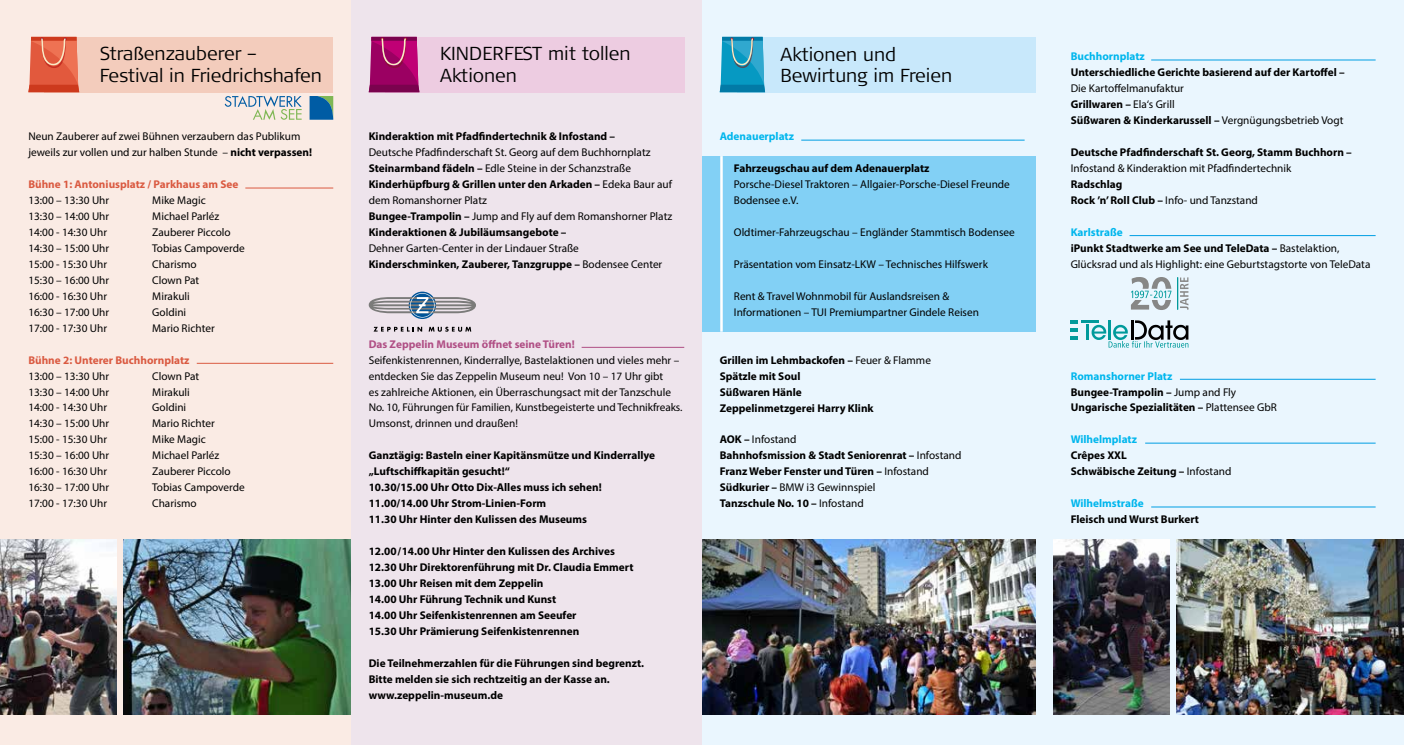
<style>
.page{position:relative;width:1404px;height:745px;background:#fff}
.page>*{position:absolute;margin:0;border:0;box-sizing:border-box;transform-origin:0 0}
.t1{font:300 18.75px/21.2px "Signa Normal";color:#000}
.t2{font:11.25px/16px "Myriad Pro";color:#000}
.t3{font:700 11.25px/16px "Myriad Pro";color:#000}
.t4{font:700 11.25px "Myriad Pro";color:#da5a41}
.t5{font:700 11.25px "Myriad Pro";color:#00b6ed}
.t6{font:700 11.25px "Myriad Pro";color:#b04f85}
.s1{font-weight:700}
.s2{font-weight:400}
.s3{font-weight:700;color:#00b6ed}
.s4{color:#00b6ed}
</style>
<div class="page">
<div style="left:351px;top:0;width:351px;height:744px;background:#eee4ec"></div>
<div style="left:0;top:0;width:351px;height:744px;background:#faebe4"></div>
<div style="left:45px;top:37px;width:288px;height:55px;background:#f3ccbc"></div>
<svg style="left:28px;top:37px;width:51px;height:55px;background:#e2664a"></svg>
<img style="left:124px;top:539px;width:227px;height:175px">
<hr style="left:245px;top:187px;width:88px;height:1px;background:#da5a41">
<hr style="left:197px;top:363px;width:136px;height:1px;background:#da5a41">
<svg style="left:309px;top:96px;width:24px;height:24px"></svg>
<svg style="left:225px;top:96px;width:76px;height:24px"></svg>
<div style="left:385px;top:37px;width:299px;height:55px;background:#edcce1"></div>
<hr style="left:581px;top:347px;width:103px;height:1px;background:#b04f85">
<svg style="left:369px;top:37px;width:50px;height:55px;background:#a5146c"></svg>
<div style="left:702px;top:0;width:701px;height:744px;background:#eaf6fe"></div>
<div style="left:702px;top:156px;width:333px;height:175px;background:#82d0f5"></div>
<div style="left:736px;top:37px;width:299px;height:55px;background:#c8e8fb"></div>
<svg style="left:719px;top:37px;width:46px;height:55px;background:#2a9ec1"></svg>
<hr style="left:720px;top:156px;width:2px;height:175px;background:#fff">
<hr style="left:1151px;top:60px;width:224px;height:1px;background:#009ee3">
<hr style="left:1179px;top:379px;width:196px;height:1px;background:#009ee3">
<hr style="left:1144px;top:442px;width:231px;height:1px;background:#009ee3">
<hr style="left:1151px;top:506px;width:224px;height:1px;background:#009ee3">
<hr style="left:801px;top:140px;width:223px;height:1px;background:#009ee3">
<img style="left:1176px;top:539px;width:227px;height:175px">
<img style="left:702px;top:539px;width:333px;height:175px">
<img style="left:1053px;top:539px;width:116px;height:175px">
<svg style="left:373px;top:326px;width:49px;height:5px"></svg>
<svg style="left:428px;top:326px;width:43px;height:5px"></svg>
<svg style="left:408px;top:291px;width:28px;height:28px"></svg>
<svg style="left:369px;top:293px;width:107px;height:24px"></svg>
<img style="left:0;top:539px;width:117px;height:175px">
<svg style="left:1070px;top:320px;width:7px;height:19px"></svg>
<hr style="left:1085px;top:324px;width:3px;height:15px;background:#009a9b">
<hr style="left:1080px;top:320px;width:18px;height:3px;background:#009a9b">
<svg style="left:1091px;top:320px;width:97px;height:27px"></svg>
<svg style="left:1180px;top:277px;width:8px;height:32px"></svg>
<hr style="left:1176px;top:277px;width:1px;height:32px;background:#009a9b">
<svg style="left:1131px;top:277px;width:40px;height:33px"></svg>
<hr style="left:1129px;top:235px;width:246px;height:1px;background:#009ee3">
<h1 class="t1" style="left:100px;top:43px;width:224px">Straßenzauberer –<br>Festival in Friedrichshafen</h1>
<p class="t2" style="left:28px;top:128px;width:285px">Neun Zauberer auf zwei Bühnen verzaubern das Publikum jeweils zur vollen und zur halben Stunde – <span class="s1">nicht verpassen!</span></p>
<p class="t4" style="left:28px;top:177px;width:211px">Bühne 1: Antoniusplatz / Parkhaus am See</p>
<p class="t2" style="left:28px;top:192px;width:82px">13:00 – 13:30 Uhr</p>
<p class="t2" style="left:152px;top:192px;width:55px">Mike Magic</p>
<p class="t2" style="left:28px;top:208px;width:82px">13:30 – 14:00 Uhr</p>
<p class="t2" style="left:152px;top:208px;width:69px">Michael Parléz</p>
<p class="t2" style="left:28px;top:224px;width:80px">14:00 - 14:30 Uhr</p>
<p class="t2" style="left:152px;top:224px;width:80px">Zauberer Piccolo</p>
<p class="t2" style="left:28px;top:240px;width:82px">14:30 – 15:00 Uhr</p>
<p class="t2" style="left:152px;top:240px;width:94px">Tobias Campoverde</p>
<p class="t2" style="left:28px;top:256px;width:80px">15:00 - 15:30 Uhr</p>
<p class="t2" style="left:152px;top:256px;width:46px">Charismo</p>
<p class="t2" style="left:28px;top:271px;width:82px">15:30 – 16:00 Uhr</p>
<p class="t2" style="left:152px;top:271px;width:48px">Clown Pat</p>
<p class="t2" style="left:28px;top:287px;width:80px">16:00 - 16:30 Uhr</p>
<p class="t2" style="left:152px;top:287px;width:39px">Mirakuli</p>
<p class="t2" style="left:28px;top:303px;width:82px">16:30 – 17:00 Uhr</p>
<p class="t2" style="left:152px;top:303px;width:36px">Goldini</p>
<p class="t2" style="left:28px;top:319px;width:80px">17:00 - 17:30 Uhr</p>
<p class="t2" style="left:152px;top:319px;width:64px">Mario Richter</p>
<p class="t4" style="left:28px;top:352px;width:163px">Bühne 2: Unterer Buchhornplatz</p>
<p class="t2" style="left:28px;top:367px;width:82px">13:00 – 13:30 Uhr</p>
<p class="t2" style="left:152px;top:367px;width:48px">Clown Pat</p>
<p class="t2" style="left:28px;top:383px;width:82px">13:30 – 14:00 Uhr</p>
<p class="t2" style="left:152px;top:383px;width:39px">Mirakuli</p>
<p class="t2" style="left:28px;top:399px;width:80px">14:00 - 14:30 Uhr</p>
<p class="t2" style="left:152px;top:399px;width:36px">Goldini</p>
<p class="t2" style="left:28px;top:415px;width:82px">14:30 – 15:00 Uhr</p>
<p class="t2" style="left:152px;top:415px;width:64px">Mario Richter</p>
<p class="t2" style="left:28px;top:431px;width:80px">15:00 - 15:30 Uhr</p>
<p class="t2" style="left:152px;top:431px;width:55px">Mike Magic</p>
<p class="t2" style="left:28px;top:447px;width:82px">15:30 – 16:00 Uhr</p>
<p class="t2" style="left:152px;top:447px;width:69px">Michael Parléz</p>
<p class="t2" style="left:28px;top:463px;width:80px">16:00 - 16:30 Uhr</p>
<p class="t2" style="left:152px;top:463px;width:80px">Zauberer Piccolo</p>
<p class="t2" style="left:28px;top:479px;width:82px">16:30 – 17:00 Uhr</p>
<p class="t2" style="left:152px;top:479px;width:94px">Tobias Campoverde</p>
<p class="t2" style="left:28px;top:495px;width:80px">17:00 - 17:30 Uhr</p>
<p class="t2" style="left:152px;top:495px;width:46px">Charismo</p>
<h1 class="t1" style="left:440px;top:43px;width:192px">KINDERFEST mit tollen<br>Aktionen</h1>
<p class="t3" style="left:369px;top:128px;width:248px">Kinderaktion mit Pfadfindertechnik &amp; Infostand –</p>
<p class="t2" style="left:369px;top:144px;width:305px">Deutsche Pfadfinderschaft St. Georg auf dem Buchhornplatz <span class="s1">Steinarmband fädeln –</span> Edle Steine in der Schanzstraße <span class="s1">Kinderhüpfburg &amp; Grillen unter den Arkaden –</span> Edeka Baur auf dem Romanshorner Platz<br><span class="s1">Bungee-Trampolin –</span> Jump and Fly auf dem Romanshorner Platz <span class="s1">Kinderaktionen &amp; Jubiläumsangebote –</span></p>
<p class="t2" style="left:369px;top:240px;width:295px">Dehner Garten-Center in der Lindauer Straße<br><span class="s1">Kinderschminken, Zauberer, Tanzgruppe –</span> Bodensee Center</p>
<p class="t6" style="left:369px;top:336px;width:207px">Das Zeppelin Museum öffnet seine Türen!</p>
<p class="t2" style="left:369px;top:351px;width:315px">Seifenkistenrennen, Kinderrallye, Bastelaktionen und vieles mehr – entdecken Sie das Zeppelin Museum neu! Von 10 – 17 Uhr gibt<br>es zahlreiche Aktionen, ein Überraschungsact mit der Tanzschule No. 10, Führungen für Familien, Kunstbegeisterte und Technikfreaks.<br>Umsonst, drinnen und draußen!</p>
<p class="t3" style="left:369px;top:447px;width:288px">Ganztägig: Basteln einer Kapitänsmütze und Kinderrallye „Luftschiffkapitän gesucht!“<br>10.30/15.00 Uhr Otto Dix-Alles muss ich sehen!<br>11.00/14.00 Uhr Strom-Linien-Form<br>11.30 Uhr Hinter den Kulissen des Museums</p>
<p class="t3" style="left:369px;top:542px;width:266px">12.00/14.00 Uhr Hinter den Kulissen des Archives 12.30 Uhr Direktorenführung mit Dr. Claudia Emmert 13.00 Uhr Reisen mit dem Zeppelin<br>14.00 Uhr Führung Technik und Kunst<br>14.00 Uhr Seifenkistenrennen am Seeufer<br>15.30 Uhr Prämierung Seifenkistenrennen</p>
<p class="t3" style="left:369px;top:654px;width:277px">Die Teilnehmerzahlen für die Führungen sind begrenzt.<br>Bitte melden sie sich rechtzeitig an der Kasse an. www.zeppelin-museum.de</p>
<h1 class="t1" style="left:780px;top:44px;width:173px">Aktionen und<br>Bewirtung im Freien</h1>
<p class="t5" style="left:719px;top:129px;width:76px">Adenauerplatz</p>
<p class="t3" style="left:733px;top:160px;width:197px">Fahrzeugschau auf dem Adenauerplatz</p>
<p class="t2" style="left:733px;top:176px;width:277px">Porsche-Diesel Traktoren – Allgaier-Porsche-Diesel Freunde<br>Bodensee e.V.</p>
<p class="t2" style="left:733px;top:224px;width:282px">Oldtimer-Fahrzeugschau – Engländer Stammtisch Bodensee</p>
<p class="t2" style="left:733px;top:256px;width:255px">Präsentation vom Einsatz-LKW – Technisches Hilfswerk</p>
<p class="t2" style="left:733px;top:287px;width:246px">Rent &amp; Travel Wohnmobil für Auslandsreisen &amp;<br>Informationen – TUI Premiumpartner Gindele Reisen</p>
<p class="t3" style="left:719px;top:351px;width:213px">Grillen im Lehmbackofen – <span class="s2">Feuer &amp; Flamme<br></span>Spätzle mit Soul<br>Süßwaren Hänle<br>Zeppelinmetzgerei Harry Klink</p>
<p class="t3" style="left:719px;top:431px;width:243px">AOK – <span class="s2">Infostand<br></span>Bahnhofsmission &amp; Stadt Seniorenrat – <span class="s2">Infostand </span>Franz Weber Fenster und Türen – <span class="s2">Infostand </span>Südkurier – <span class="s2">BMW i3 Gewinnspiel<br></span>Tanzschule No. 10 – <span class="s2">Infostand</span></p>
<p class="t5" style="left:1070px;top:49px;width:76px">Buchhornplatz</p>
<p class="t3" style="left:1070px;top:64px;width:275px">Unterschiedliche Gerichte basierend auf der Kartoffel –</p>
<p class="t2" style="left:1070px;top:80px;width:274px">Die Kartoffelmanufaktur<br><span class="s1">Grillwaren –</span> Ela‘s Grill<br><span class="s1">Süßwaren &amp; Kinderkarussell –</span> Vergnügungsbetrieb Vogt</p>
<p class="t3" style="left:1070px;top:144px;width:283px">Deutsche Pfadfinderschaft St. Georg, Stamm Buchhorn –</p>
<p class="t2" style="left:1070px;top:160px;width:222px">Infostand &amp; Kinderaktion mit Pfadfindertechnik</p>
<p class="t3" style="left:1070px;top:176px;width:189px">Radschlag<br>Rock ’n’ Roll Club – <span class="s2">Info- und Tanzstand</span></p>
<p class="t2" style="left:1070px;top:224px;width:301px"><span class="s3">Karlstraße<br></span><span class="s1">iPunkt Stadtwerke am See und TeleData –</span> Bastelaktion,<br>Glücksrad und als Highlight: eine Geburtstagstorte von TeleData</p>
<p class="t3" style="left:1070px;top:367px;width:207px"><span class="s4">Romanshorner Platz<br></span>Bungee-Trampolin – <span class="s2">Jump and Fly<br></span>Ungarische Spezialitäten – <span class="s2">Plattensee GbR</span></p>
<p class="t5" style="left:1070px;top:432px;width:68px">Wilhelmplatz</p>
<p class="t3" style="left:1070px;top:447px;width:162px">Crêpes XXL<br>Schwäbische Zeitung – <span class="s2">Infostand</span></p>
<p class="t5" style="left:1070px;top:496px;width:74px">Wilhelmstraße</p>
<p class="t3" style="left:1070px;top:510px;width:130px">Fleisch und Wurst Burkert</p>
</div>
